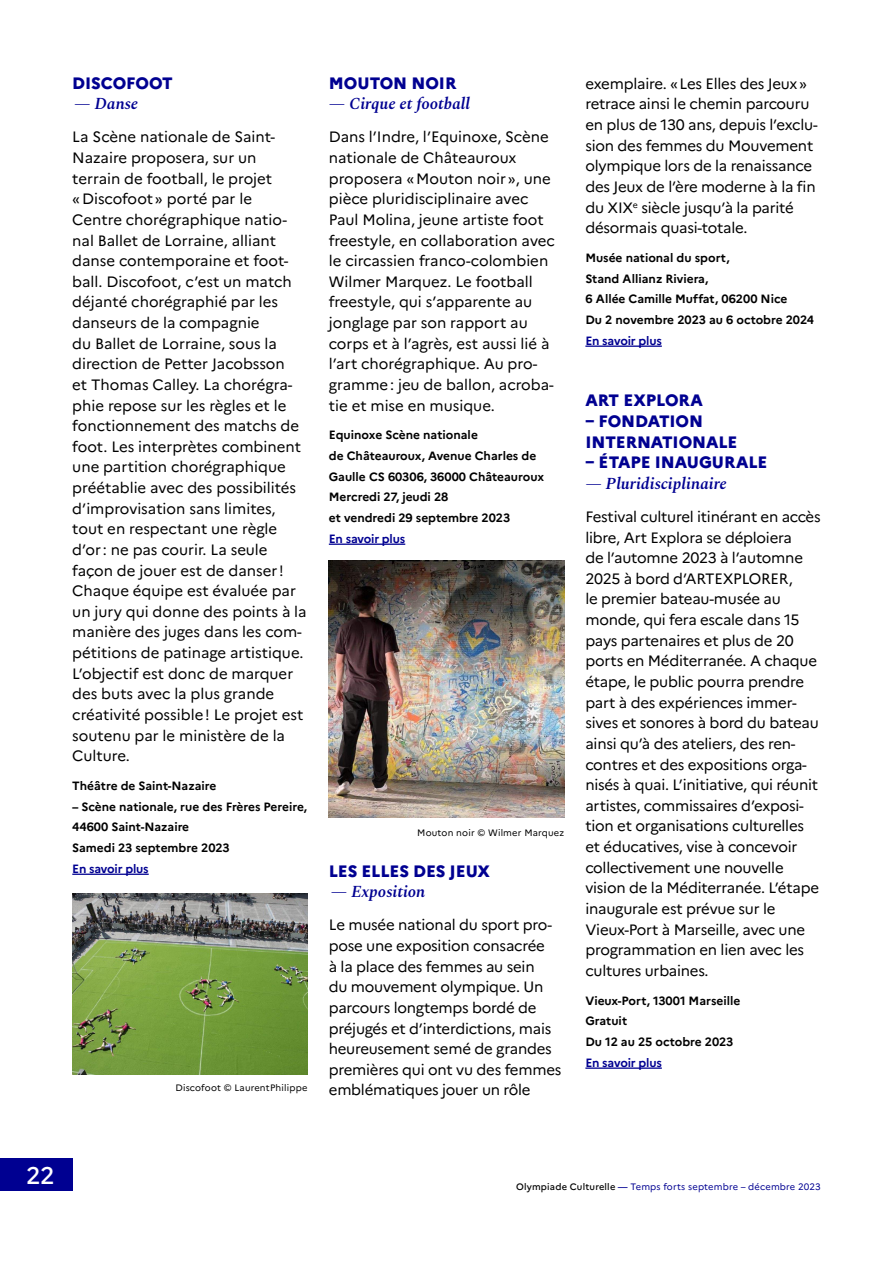
<style>
.page{position:relative;width:893px;height:1263px;background:#fff}
.page>*{position:absolute;margin:0;border:0;box-sizing:border-box;transform-origin:0 0}
.t1{font:500 24px "Marianne";color:#fff}
.t2{font:800 16.5px/20.7px "Marianne";letter-spacing:-.005em;color:#000091}
.t3{font:italic 600 16.5px "Spectral";color:#000091}
.t4{font:15px/20.7px "Marianne";letter-spacing:-.015em;color:#000}
.t5{font:700 12px/20.7px "Marianne";color:#000}
.t6{font:700 12px "Marianne";letter-spacing:-.015em;color:#000091}
.t7{font:9.3px "Marianne";letter-spacing:.02em;color:#000091}
.t8{font:9.3px "Marianne";letter-spacing:.02em;color:#000}
.s1{font-weight:500;color:#000}
.s2{font-weight:500}
</style>
<div class="page">
<hr style="left:72px;top:873px;width:77px;height:2px;background:#000091">
<hr style="left:329px;top:543px;width:76px;height:2px;background:#000091">
<hr style="left:585px;top:345px;width:77px;height:2px;background:#000091">
<hr style="left:585px;top:1067px;width:77px;height:2px;background:#000091">
<img style="left:329px;top:561px;width:235px;height:257px">
<img style="left:72px;top:893px;width:236px;height:182px">
<div style="left:0;top:1158px;width:72px;height:33px;background:#000091"></div>
<p class="t2" style="left:72px;top:73px;width:102px">DISCOFOOT</p>
<p class="t3" style="left:74px;top:92px;width:65px">— Danse</p>
<p class="t4" style="left:72px;top:127px;width:236px">La Scène nationale de Saint-<br>Nazaire proposera, sur un terrain de football, le projet «Discofoot» porté par le<br>Centre chorégraphique natio&shy;nal Ballet de Lorraine, alliant danse contemporaine et foot&shy;ball. Discofoot, c’est un match déjanté chorégraphié par les danseurs de la compagnie<br>du Ballet de Lorraine, sous la direction de Petter Jacobsson<br>et Thomas Calley. La chorégra&shy;phie repose sur les règles et le fonctionnement des matchs de foot. Les interprètes combinent une partition chorégraphique préétablie avec des possibilités d’improvisation sans limites, tout en respectant une règle d’or: ne pas courir. La seule façon de jouer est de danser!<br>Chaque équipe est évaluée par un jury qui donne des points à la manière des juges dans les com&shy;pétitions de patinage artistique.<br>L’objectif est donc de marquer des buts avec la plus grande créativité possible! Le projet est soutenu par le ministère de la<br>Culture.</p>
<p class="t5" style="left:72px;top:775px;width:146px">Théâtre de Saint-Nazaire</p>
<p class="t5" style="left:72px;top:796px;width:236px">– Scène nationale, rue des Frères Pereire,<br>44600 Saint-Nazaire<br>Samedi 23 septembre 2023</p>
<p class="t6" style="left:72px;top:861px;width:78px">En savoir plus</p>
<p class="t8" style="left:175px;top:1082px;width:134px">Discofoot © LaurentPhilippe</p>
<p class="t2" style="left:329px;top:73px;width:129px">MOUTON NOIR</p>
<p class="t3" style="left:329px;top:92px;width:143px">— Cirque et football</p>
<p class="t4" style="left:329px;top:127px;width:228px">Dans l’Indre, l’Equinoxe, Scène nationale de Châteauroux proposera «Mouton noir», une pièce pluridisciplinaire avec<br>Paul Molina, jeune artiste foot freestyle, en collaboration avec le circassien franco-colombien<br>Wilmer Marquez. Le football freestyle, qui s’apparente au jonglage par son rapport au corps et à l’agrès, est aussi lié à l’art chorégraphique. Au pro&shy;gramme: jeu de ballon, acroba&shy;tie et mise en musique.</p>
<p class="t5" style="left:329px;top:425px;width:217px">Equinoxe Scène nationale<br>de Châteauroux, Avenue Charles de<br>Gaulle CS 60306, 36000 Châteauroux<br>Mercredi 27, jeudi 28<br>et vendredi 29 septembre 2023</p>
<p class="t6" style="left:329px;top:531px;width:78px">En savoir plus</p>
<p class="t8" style="left:417px;top:826px;width:148px">Mouton noir © Wilmer Marquez</p>
<p class="t2" style="left:329px;top:860px;width:163px">LES ELLES DES JEUX</p>
<p class="t3" style="left:331px;top:880px;width:96px">— Exposition</p>
<p class="t4" style="left:329px;top:915px;width:234px">Le musée national du sport pro&shy;pose une exposition consacrée<br>à la place des femmes au sein<br>du mouvement olympique. Un parcours longtemps bordé de préjugés et d’interdictions, mais heureusement semé de grandes premières qui ont vu des femmes emblématiques jouer un rôle</p>
<p class="t4" style="left:585px;top:73px;width:234px">exemplaire. «Les Elles des Jeux» retrace ainsi le chemin parcouru en plus de 130 ans, depuis l’exclu&shy;sion des femmes du Mouvement olympique lors de la renaissance des Jeux de l’ère moderne à la fin du XIX<sup>e</sup> siècle jusqu’à la parité désormais quasi-totale.</p>
<p class="t5" style="left:585px;top:247px;width:230px">Musée national du sport,<br>Stand Allianz Riviera,<br>6 Allée Camille Muffat, 06200 Nice<br>Du 2 novembre 2023 au 6 octobre 2024</p>
<p class="t6" style="left:585px;top:333px;width:78px">En savoir plus</p>
<p class="t2" style="left:585px;top:390px;width:119px">ART EXPLORA</p>
<p class="t2" style="left:585px;top:411px;width:154px">– FONDATION<br>INTERNATIONALE</p>
<p class="t2" style="left:585px;top:452px;width:183px">– ÉTAPE INAUGURALE</p>
<p class="t3" style="left:585px;top:471px;width:143px">— Pluridisciplinaire</p>
<p class="t4" style="left:585px;top:506px;width:237px">Festival culturel itinérant en accès libre, Art Explora se déploiera<br>de l’automne 2023 à l’automne<br>2025 à bord d’ARTEXPLORER,<br>le premier bateau-musée au monde, qui fera escale dans 15 pays partenaires et plus de 20 ports en Méditerranée. A chaque étape, le public pourra prendre part à des expériences immer&shy;sives et sonores à bord du bateau ainsi qu’à des ateliers, des ren&shy;contres et des expositions orga&shy;nisés à quai. L’initiative, qui réunit artistes, commissaires d’exposi&shy;tion et organisations culturelles et éducatives, vise à concevoir collectivement une nouvelle vision de la Méditerranée. L’étape inaugurale est prévue sur le<br>Vieux-Port à Marseille, avec une programmation en lien avec les cultures urbaines.</p>
<p class="t5" style="left:585px;top:990px;width:157px">Vieux-Port, 13001 Marseille<br>Gratuit<br>Du 12 au 25 octobre 2023</p>
<p class="t6" style="left:585px;top:1055px;width:78px">En savoir plus</p>
<h1 class="t1" style="left:26px;top:1160px;width:30px">22</h1>
<p class="t7" style="left:516px;top:1181px;width:306px"><span class="s1">Olympiade Culturelle</span> <span class="s2">—</span> Temps forts septembre – décembre 2023</p>
</div>
